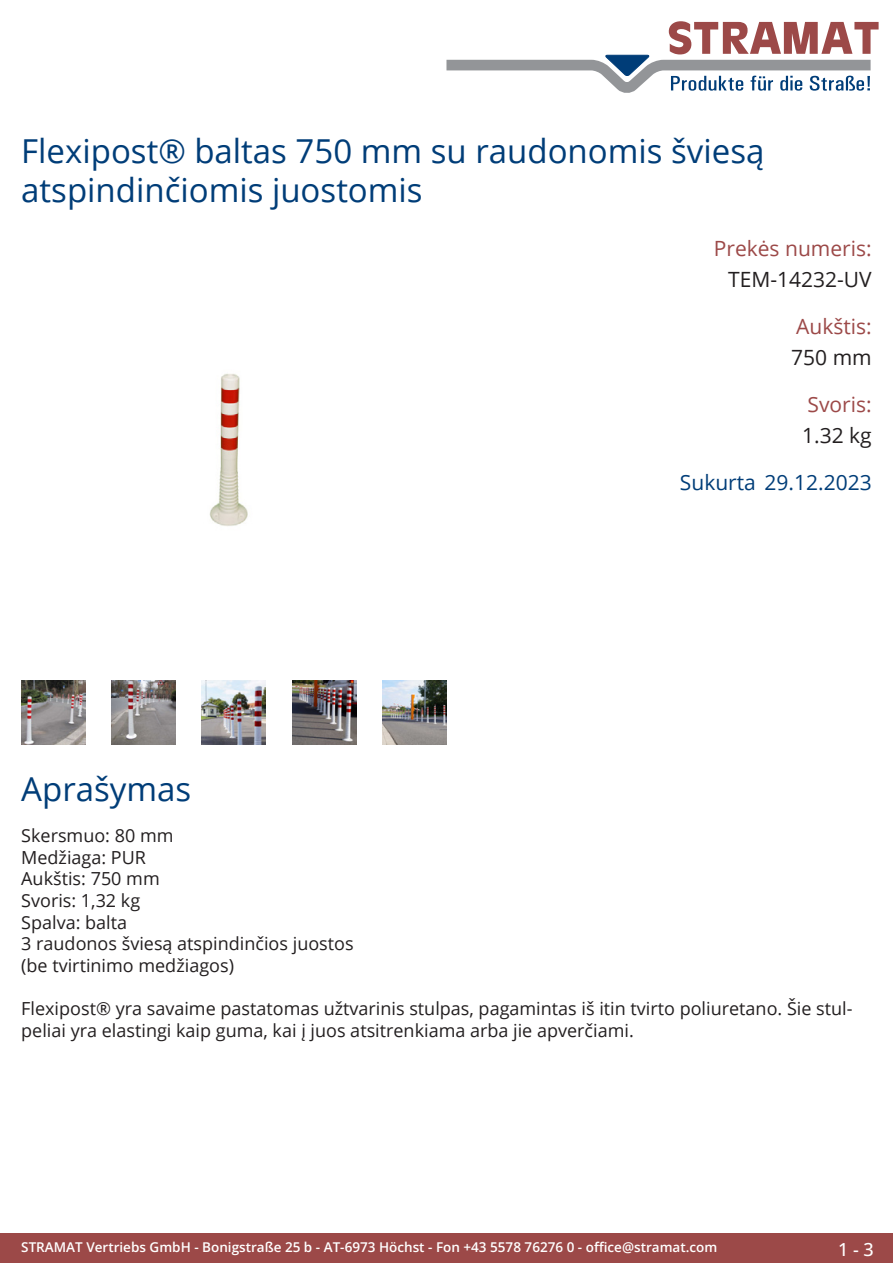
<style>
.page{position:relative;width:893px;height:1263px;background:#fff}
.page>*{position:absolute;margin:0;border:0;box-sizing:border-box;transform-origin:0 0}
.Produkttitel{font:33px/39.6px "Open Sans";color:#003d78}
.TechDaten_Überschrif{font:21px "Open Sans";color:#9c4948}
.TechDaten_Inhalt{font:21px "Open Sans";color:#231f20}
.Erstellungsdatum{font:21px "Open Sans";color:#003d78}
.Beschreibung_Text{font:18px/21.6px "Open Sans";color:#231f20}
.t1{font:500 18px "Open Sans";color:#fff}
.t2{font:600 13.5px "Open Sans";color:#fff}
</style>
<div class="page">
<div style="left:0;top:1233px;width:893px;height:30px;background:#9c4948"></div>
<svg style="left:446px;top:21px;width:433px;height:72px"></svg>
<img style="left:209px;top:373px;width:39px;height:153px">
<img style="left:21px;top:680px;width:64px;height:64px">
<img style="left:112px;top:680px;width:63px;height:64px">
<img style="left:202px;top:680px;width:64px;height:64px">
<img style="left:292px;top:680px;width:64px;height:64px">
<img style="left:383px;top:680px;width:63px;height:64px">
<p class="Produkttitel" style="left:21px;top:130px;width:745px">Flexipost® baltas 750 mm su raudonomis šviesą atspindinčiomis juostomis</p>
<p class="TechDaten_Überschrif" style="left:714px;top:234px;width:159px">Prekės numeris:</p>
<p class="TechDaten_Inhalt" style="left:728px;top:265px;width:145px">TEM-14232-UV</p>
<p class="TechDaten_Überschrif" style="left:796px;top:312px;width:77px">Aukštis:</p>
<p class="TechDaten_Inhalt" style="left:791px;top:343px;width:82px">750 mm</p>
<p class="TechDaten_Überschrif" style="left:807px;top:390px;width:66px">Svoris:</p>
<p class="TechDaten_Inhalt" style="left:802px;top:421px;width:71px">1.32 kg</p>
<p class="Erstellungsdatum" style="left:680px;top:468px;width:193px">Sukurta 29.12.2023</p>
<p class="Produkttitel" style="left:21px;top:768px;width:172px">Aprašymas</p>
<p class="Beschreibung_Text" style="left:21px;top:824px;width:334px">Skersmuo: 80 mm<br>Medžiaga: PUR<br>Aukštis: 750 mm<br>Svoris: 1,32 kg<br>Spalva: balta<br>3 raudonos šviesą atspindinčios juostos (be tvirtinimo medžiagos)</p>
<p class="Beschreibung_Text" style="left:21px;top:997px;width:833px">Flexipost® yra savaime pastatomas užtvarinis stulpas, pagamintas iš itin tvirto poliuretano. Šie stul&shy;peliai yra elastingi kaip guma, kai į juos atsitrenkiama arba jie apverčiami.</p>
<p class="t2" style="left:21px;top:1238px;width:698px">STRAMAT Vertriebs GmbH - Bonigstraße 25 b - AT-6973 Höchst - Fon +43 5578 76276 0 - office@stramat.com</p>
<p class="t1" style="left:838px;top:1237px;width:37px">1 - 3</p>
</div>
